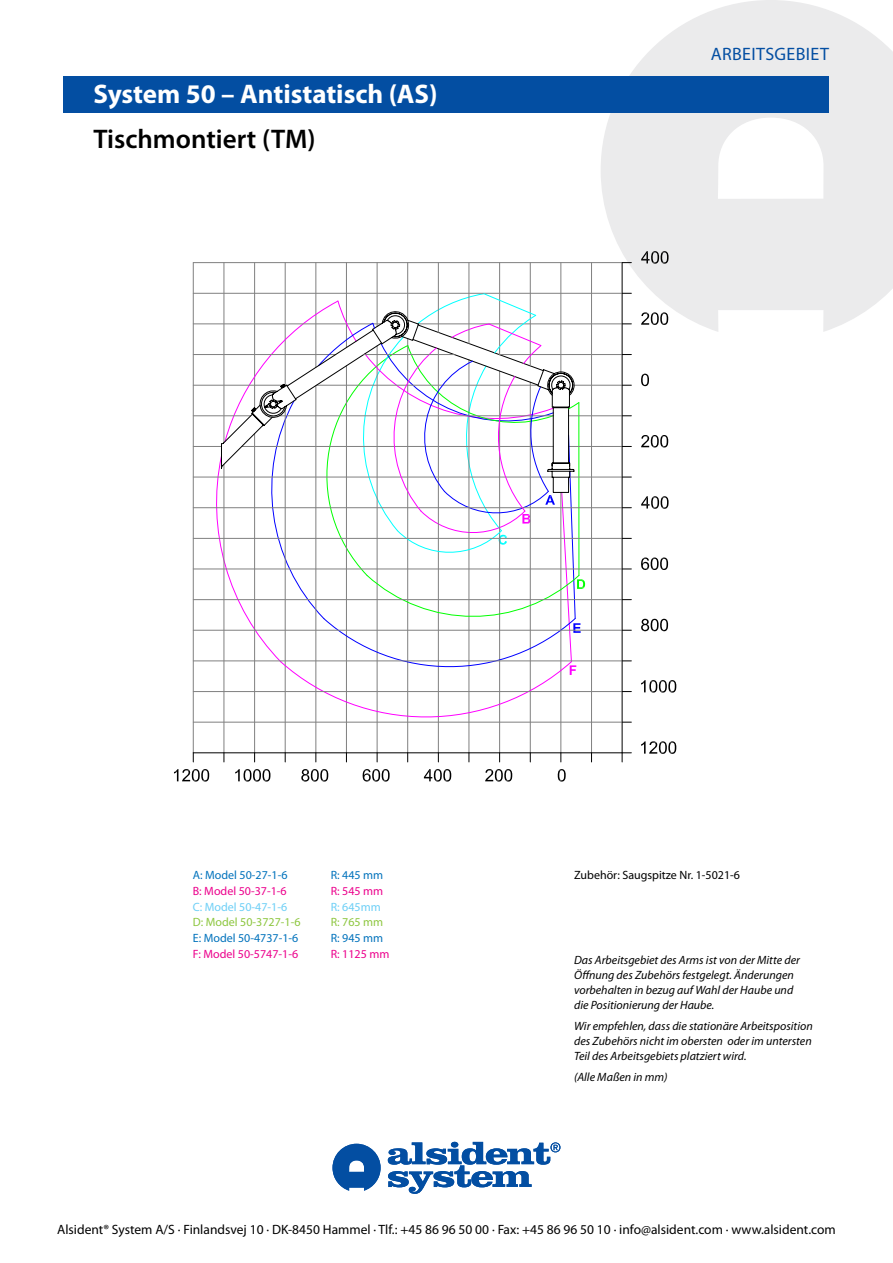
<style>
.page{position:relative;width:893px;height:1263px;background:#fff}
.page>*{position:absolute;margin:0;border:0;box-sizing:border-box;transform-origin:0 0}
.t1{font:700 27px "Myriad Pro";color:#fff}
.t2{font:600 27px "Myriad Pro";color:#000}
.t3{font:18px "Myriad Pro";letter-spacing:.02em;color:#034ea2}
.t4{font:13.5px "Myriad Pro";color:#000}
.t5{font:italic 12px/15px "Myriad Pro";color:#000}
.t6{font:12px "Myriad Pro";color:#ec008c}
.t7{font:12px "Myriad Pro";color:#0072bc}
.t8{font:12px "Myriad Pro";color:#000}
.t9{font:12px "Myriad Pro";color:#8dc63f}
.t10{font:12px "Myriad Pro";color:#6dcff6}
</style>
<div class="page">
<svg style="left:601px;top:0;width:292px;height:332px;fill:#ebebec"></svg>
<svg style="left:206px;top:559px;width:73px;height:104px"></svg>
<svg style="left:256px;top:559px;width:43px;height:61px"></svg>
<svg style="left:299px;top:559px;width:281px;height:15px"></svg>
<hr style="left:193px;top:263px;width:1px;height:490px;background:#808080">
<hr style="left:223px;top:464px;width:1px;height:289px;background:#808080">
<hr style="left:254px;top:434px;width:1px;height:319px;background:#808080">
<hr style="left:285px;top:410px;width:1px;height:343px;background:#808080">
<hr style="left:315px;top:386px;width:1px;height:367px;background:#808080">
<hr style="left:346px;top:366px;width:1px;height:387px;background:#808080">
<hr style="left:377px;top:346px;width:1px;height:407px;background:#808080">
<hr style="left:407px;top:339px;width:1px;height:414px;background:#808080">
<hr style="left:438px;top:349px;width:1px;height:404px;background:#808080">
<hr style="left:468px;top:360px;width:1px;height:393px;background:#808080">
<hr style="left:499px;top:371px;width:1px;height:382px;background:#808080">
<hr style="left:530px;top:382px;width:1px;height:371px;background:#808080">
<hr style="left:560px;top:492px;width:1px;height:261px;background:#808080">
<hr style="left:591px;top:263px;width:1px;height:490px;background:#808080">
<hr style="left:622px;top:263px;width:1px;height:490px;background:#000">
<svg style="left:279px;top:574px;width:306px;height:161px"></svg>
<hr style="left:193px;top:752px;width:429px;height:1px;background:#000">
<hr style="left:193px;top:722px;width:429px;height:1px;background:#808080">
<hr style="left:193px;top:691px;width:429px;height:1px;background:#808080">
<hr style="left:193px;top:660px;width:429px;height:1px;background:#808080">
<hr style="left:193px;top:630px;width:429px;height:1px;background:#808080">
<hr style="left:193px;top:599px;width:429px;height:1px;background:#808080">
<hr style="left:193px;top:568px;width:429px;height:1px;background:#808080">
<svg style="left:174px;top:769px;width:36px;height:13px"></svg>
<svg style="left:235px;top:769px;width:36px;height:13px"></svg>
<svg style="left:362px;top:769px;width:28px;height:13px"></svg>
<svg style="left:301px;top:769px;width:28px;height:13px"></svg>
<svg style="left:424px;top:769px;width:28px;height:13px"></svg>
<svg style="left:641px;top:741px;width:36px;height:13px"></svg>
<svg style="left:485px;top:769px;width:28px;height:13px"></svg>
<svg style="left:558px;top:769px;width:8px;height:13px"></svg>
<svg style="left:641px;top:680px;width:36px;height:13px"></svg>
<svg style="left:622px;top:752px;width:9px;height:10px"></svg>
<svg style="left:641px;top:618px;width:27px;height:14px"></svg>
<svg style="left:641px;top:557px;width:27px;height:13px"></svg>
<hr style="left:193px;top:262px;width:429px;height:1px;background:#808080">
<hr style="left:468px;top:263px;width:1px;height:81px;background:#808080">
<hr style="left:438px;top:263px;width:1px;height:69px;background:#808080">
<hr style="left:407px;top:263px;width:1px;height:57px;background:#808080">
<hr style="left:377px;top:263px;width:1px;height:64px;background:#808080">
<hr style="left:346px;top:263px;width:1px;height:84px;background:#808080">
<hr style="left:315px;top:263px;width:1px;height:104px;background:#808080">
<hr style="left:285px;top:263px;width:1px;height:123px;background:#808080">
<hr style="left:254px;top:263px;width:1px;height:148px;background:#808080">
<hr style="left:223px;top:263px;width:1px;height:180px;background:#808080">
<hr style="left:560px;top:263px;width:1px;height:109px;background:#808080">
<hr style="left:530px;top:263px;width:1px;height:103px;background:#808080">
<hr style="left:499px;top:263px;width:1px;height:92px;background:#808080">
<svg style="left:641px;top:496px;width:28px;height:13px"></svg>
<svg style="left:641px;top:435px;width:28px;height:12px"></svg>
<svg style="left:641px;top:374px;width:8px;height:12px"></svg>
<svg style="left:641px;top:312px;width:28px;height:13px"></svg>
<svg style="left:641px;top:251px;width:28px;height:13px"></svg>
<svg style="left:193px;top:292px;width:439px;height:267px"></svg>
<svg style="left:332px;top:1144px;width:49px;height:47px"></svg>
<svg style="left:388px;top:1142px;width:172px;height:52px"></svg>
<div style="left:64px;top:77px;width:765px;height:36px;background:#034ea2"></div>
<h1 class="t1" style="left:94px;top:76px;width:346px">System 50 – Antistatisch (AS)</h1>
<h1 class="t2" style="left:94px;top:122px;width:224px">Tischmontiert (TM)</h1>
<h2 class="t3" style="left:711px;top:43px;width:120px">ARBEITSGEBIET</h2>
<p class="t7" style="left:193px;top:868px;width:96px">A: Model 50-27-1-6</p>
<p class="t7" style="left:331px;top:868px;width:54px">R: 445 mm</p>
<p class="t6" style="left:193px;top:883px;width:95px">B: Model 50-37-1-6</p>
<p class="t6" style="left:331px;top:883px;width:54px">R: 545 mm</p>
<p class="t10" style="left:193px;top:899px;width:96px">C: Model 50-47-1-6</p>
<p class="t10" style="left:331px;top:899px;width:51px">R: 645mm</p>
<p class="t9" style="left:193px;top:915px;width:109px">D: Model 50-3727-1-6</p>
<p class="t9" style="left:331px;top:915px;width:54px">R: 765 mm</p>
<p class="t7" style="left:193px;top:931px;width:107px">E: Model 50-4737-1-6</p>
<p class="t7" style="left:331px;top:931px;width:54px">R: 945 mm</p>
<p class="t6" style="left:193px;top:946px;width:107px">F: Model 50-5747-1-6</p>
<p class="t6" style="left:331px;top:946px;width:60px">R: 1125 mm</p>
<p class="t8" style="left:574px;top:868px;width:167px">Zubehör: Saugspitze Nr. 1-5021-6</p>
<p class="t5" style="left:574px;top:952px;width:227px">Das Arbeitsgebiet des Arms ist von der Mitte der Öffnung des Zubehörs festgelegt. Änderungen vorbehalten in bezug auf Wahl der Haube und die Positionierung der Haube.</p>
<p class="t5" style="left:574px;top:1018px;width:240px;text-align:justify">Wir empfehlen, dass die stationäre Arbeitsposition des Zubehörs nicht im obersten oder im untersten Teil des Arbeitsgebiets platziert wird.</p>
<p class="t5" style="left:574px;top:1070px;width:95px">(Alle Maßen in mm)</p>
<p class="t4" style="left:57px;top:1221px;width:780px">Alsident® System A/S · Finlandsvej 10 · DK-8450 Hammel · Tlf.: +45 86 96 50 00 · Fax: +45 86 96 50 10 · info@alsident.com · www.alsident.com</p>
</div>
